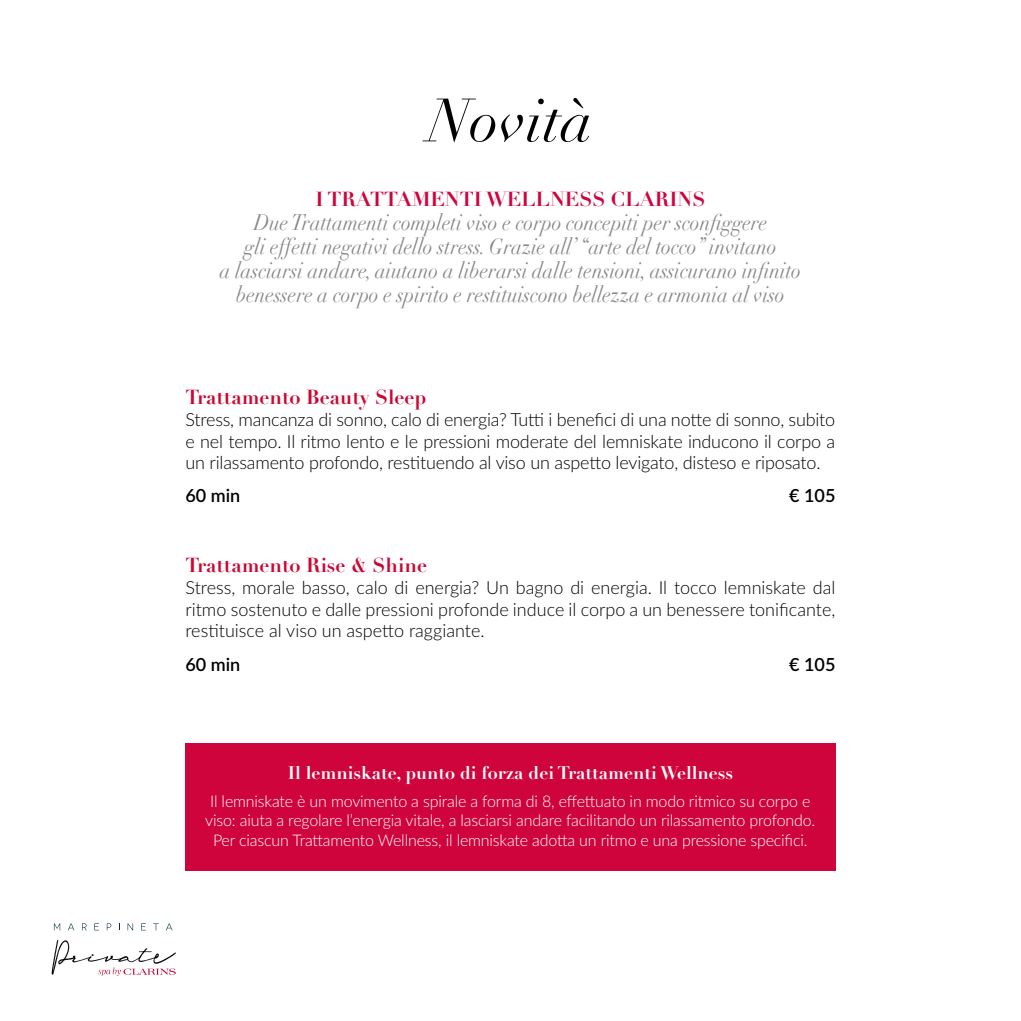
<style>
.page{position:relative;width:1021px;height:1021px;background:#fff}
.page>*{position:absolute;margin:0;border:0;box-sizing:border-box;transform-origin:0 0}
.t1{font:italic 60px "Didot";color:#000}
.t2{font:italic 22px/24px "Didot";color:#878787;text-align:center;scale:.9 1}
.t3{font:700 20px "Didot LT Std";color:#ca0733}
.t4{font:700 20px "Didot LT Std";color:#cf043c}
.t5{font:300 18px/21.6px "Lato";letter-spacing:-.01em;color:#000;text-align:justify}
.t6{font:700 18px "Didot LT Std";color:#fff}
.t7{font:600 18px "Lato";color:#000}
.t8{font:300 16px/19.2px "Lato";letter-spacing:-.01em;color:#fff;text-align:center}
</style>
<div class="page">
<div style="left:185px;top:743px;width:650px;height:127px;background:#d0043c"></div>
<svg style="left:52px;top:940px;width:124px;height:36px"></svg>
<svg style="left:54px;top:923px;width:6px;height:7px"></svg>
<svg style="left:68px;top:923px;width:6px;height:7px"></svg>
<svg style="left:82px;top:923px;width:5px;height:7px"></svg>
<svg style="left:94px;top:923px;width:5px;height:7px"></svg>
<svg style="left:107px;top:923px;width:4px;height:7px"></svg>
<svg style="left:128px;top:923px;width:5px;height:7px"></svg>
<svg style="left:141px;top:923px;width:5px;height:7px"></svg>
<svg style="left:153px;top:923px;width:6px;height:7px"></svg>
<svg style="left:166px;top:923px;width:6px;height:7px"></svg>
<h1 class="t1" style="left:428px;top:84px;width:166px">Novità</h1>
<p class="t4" style="left:315px;top:187px;width:391px">I TRATTAMENTI WELLNESS CLARINS</p>
<p class="t2" style="left:220px;top:211px;width:647px">Due Trattamenti completi viso e corpo concepiti per sconfiggere<br>gli effetti negativi dello stress. Grazie all’ “arte del tocco” invitano<br>a lasciarsi andare, aiutano a liberarsi dalle tensioni, assicurano infinito benessere a corpo e spirito e restituiscono bellezza e armonia al viso</p>
<p class="t3" style="left:185px;top:385px;width:242px">Trattamento Beauty Sleep</p>
<p class="t5" style="left:185px;top:408px;width:651px">Stress, mancanza di sonno, calo di energia? Tutti i benefici di una notte di sonno, subito e nel tempo. Il ritmo lento e le pressioni moderate del lemniskate inducono il corpo a un rilassamento profondo, restituendo al viso un aspetto levigato, disteso e riposato.</p>
<p class="t7" style="left:185px;top:482px;width:56px">60 min</p>
<p class="t7" style="left:789px;top:482px;width:48px">€ 105</p>
<p class="t3" style="left:185px;top:553px;width:243px">Trattamento Rise &amp; Shine</p>
<p class="t5" style="left:185px;top:576px;width:651px">Stress, morale basso, calo di energia? Un bagno di energia. Il tocco lemniskate dal ritmo sostenuto e dalle pressioni profonde induce il corpo a un benessere tonificante, restituisce al viso un aspetto raggiante.</p>
<p class="t7" style="left:185px;top:651px;width:56px">60 min</p>
<p class="t7" style="left:789px;top:651px;width:48px">€ 105</p>
<p class="t6" style="left:288px;top:761px;width:447px">Il lemniskate, punto di forza dei Trattamenti Wellness</p>
<p class="t8" style="left:205px;top:791px;width:611px">Il lemniskate è un movimento a spirale a forma di 8, effettuato in modo ritmico su corpo e viso: aiuta a regolare l’energia vitale, a lasciarsi andare facilitando un rilassamento profondo.<br>Per ciascun Trattamento Wellness, il lemniskate adotta un ritmo e una pressione specifici.</p>
</div>
